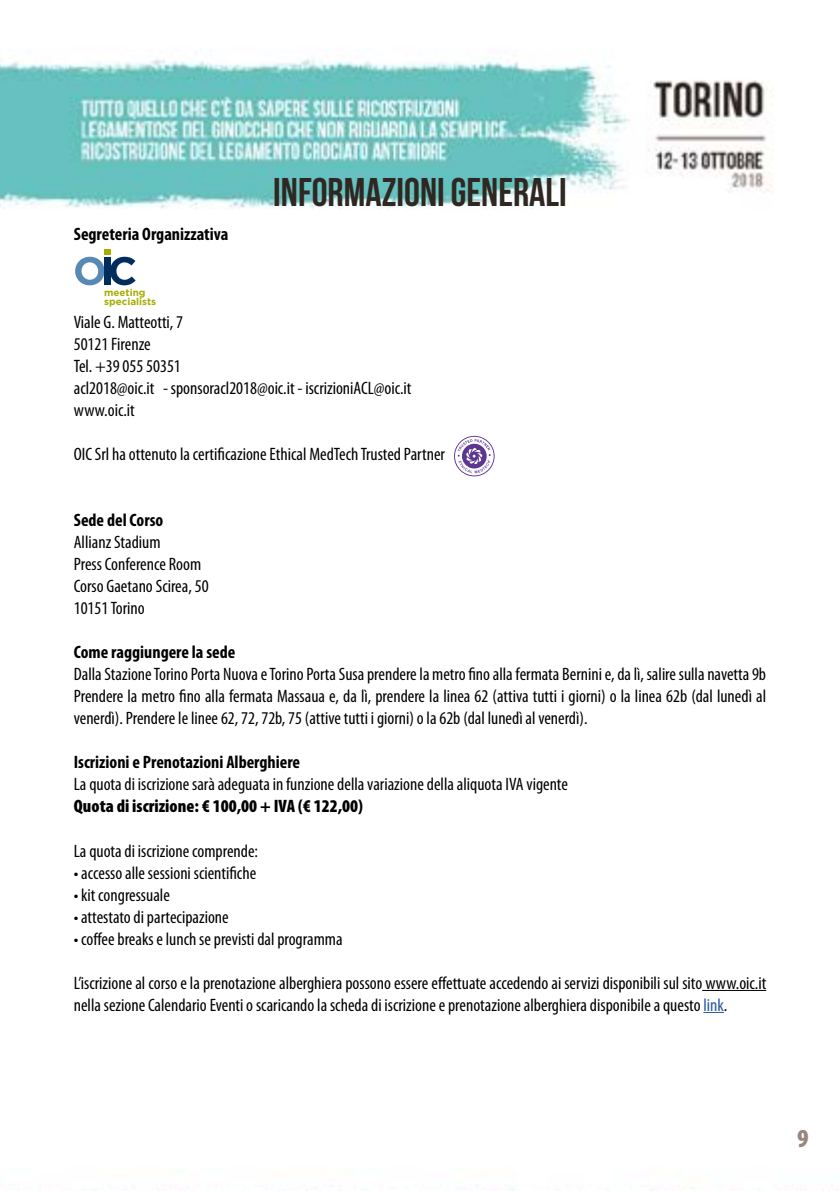
<style>
.page{position:relative;width:840px;height:1191px;background:#fff}
.page>*{position:absolute;margin:0;border:0;box-sizing:border-box;transform-origin:0 0}
.t1{font:40px "Bebas Neue";color:#2f2722}
.t2{font:900 condensed 26px "Myriad Pro";color:#9b867f}
.t3{font:condensed 18px/22px "Myriad Pro";color:#000}
.t4{font:700 condensed 18px "Myriad Pro";color:#000}
.t5{font:900 condensed 18px "Myriad Pro";color:#000}
.t6{font:700 9.8px/9px "Gotham";color:#a7ac00}
.s1{color:#275b9b}
</style>
<div class="page">
<img style="left:0;top:50px;width:773px;height:1141px">
<hr style="left:701px;top:990px;width:64px;height:1px;background:#000">
<svg style="left:703px;top:1012px;width:20px;height:1px"></svg>
<svg style="left:75px;top:249px;width:60px;height:36px"></svg>
<svg style="left:453px;top:435px;width:41px;height:41px"></svg>
<p class="t4" style="left:74px;top:224px;width:156px">Segreteria Organizzativa</p>
<p class="t6" style="left:104px;top:288px;width:53px">meeting specialists</p>
<h1 class="t1" style="left:273px;top:170px;width:295px">INFORMAZIONI GENERALI</h1>
<p class="t3" style="left:74px;top:312px;width:339px">Viale G. Matteotti, 7<br>50121 Firenze<br>Tel. +39 055 50351<br>acl2018@oic.it - sponsoracl2018@oic.it - iscrizioniACL@oic.it www.oic.it</p>
<p class="t3" style="left:74px;top:444px;width:372px">OIC Srl ha ottenuto la certificazione Ethical MedTech Trusted Partner</p>
<p class="t4" style="left:74px;top:510px;width:91px">Sede del Corso</p>
<p class="t3" style="left:74px;top:532px;width:136px">Allianz Stadium<br>Press Conference Room<br>Corso Gaetano Scirea, 50<br>10151 Torino</p>
<p class="t4" style="left:74px;top:642px;width:163px">Come raggiungere la sede</p>
<p class="t3" style="left:74px;top:664px;width:693px;text-align:justify">Dalla Stazione Torino Porta Nuova e Torino Porta Susa prendere la metro fino alla fermata Bernini e, da lì, salire sulla navetta 9b Prendere la metro fino alla fermata Massaua e, da lì, prendere la linea 62 (attiva tutti i giorni) o la linea 62b (dal lunedì al venerdì). Prendere le linee 62, 72, 72b, 75 (attive tutti i giorni) o la 62b (dal lunedì al venerdì).</p>
<p class="t4" style="left:74px;top:752px;width:228px">Iscrizioni e Prenotazioni Alberghiere</p>
<p class="t3" style="left:74px;top:774px;width:495px">La quota di iscrizione sarà adeguata in funzione della variazione della aliquota IVA vigente</p>
<p class="t5" style="left:74px;top:796px;width:290px">Quota di iscrizione: € 100,00 + IVA (€ 122,00)</p>
<p class="t3" style="left:74px;top:840px;width:186px">La quota di iscrizione comprende:</p>
<p class="t3" style="left:74px;top:862px;width:184px">• accesso alle sessioni scientifiche</p>
<p class="t3" style="left:74px;top:884px;width:98px">• kit congressuale</p>
<p class="t3" style="left:74px;top:906px;width:156px">• attestato di partecipazione</p>
<p class="t3" style="left:74px;top:928px;width:270px">• coffee breaks e lunch se previsti dal programma</p>
<p class="t3" style="left:74px;top:972px;width:693px">L’iscrizione al corso e la prenotazione alberghiera possono essere effettuate accedendo ai servizi disponibili sul sito www.oic.it nella sezione Calendario Eventi o scaricando la scheda di iscrizione e prenotazione alberghiera disponibile a questo <span class="s1">link</span>.</p>
<h2 class="t2" style="left:796px;top:1123px;width:13px">9</h2>
</div>
